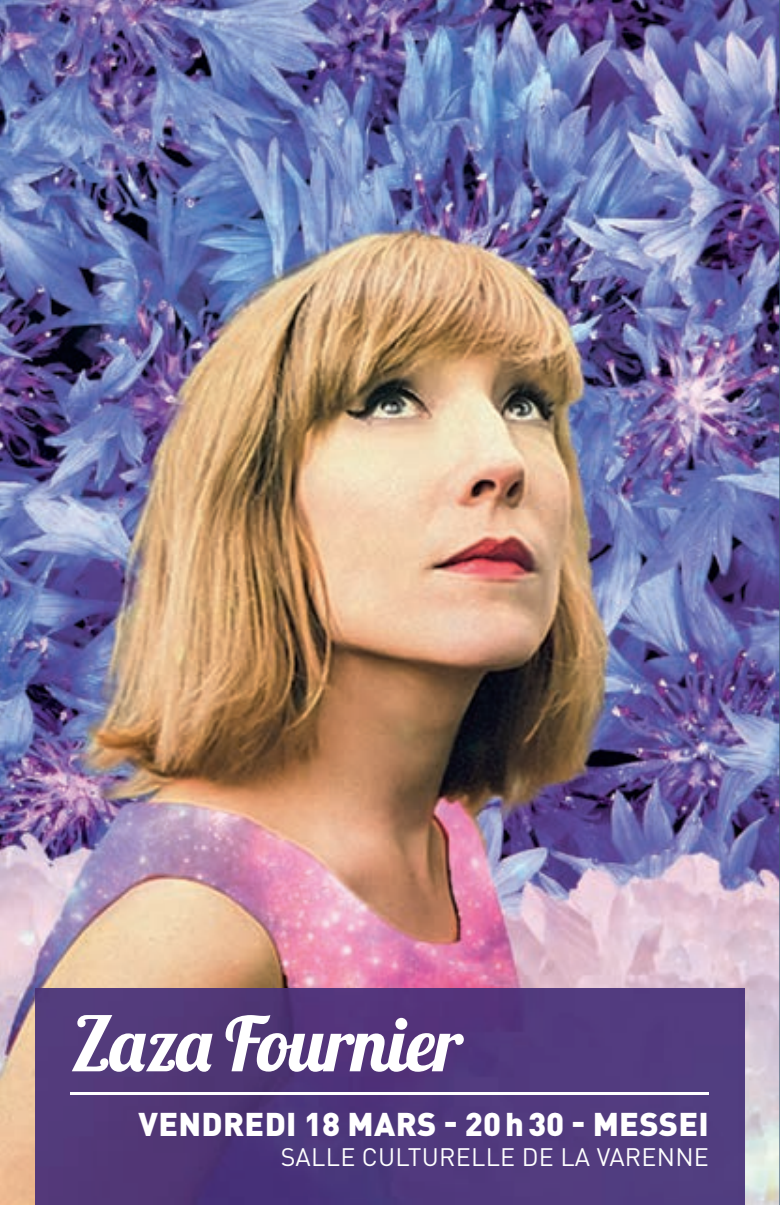
<style>
.page{position:relative;width:780px;height:1205px;background:#fff}
.page>*{position:absolute;margin:0;border:0;box-sizing:border-box;transform-origin:0 0}
.t1{font:75px "Lobster 1.4";letter-spacing:-.01em;color:#fff}
.t2{font:900 32.5px "DIN Pro";letter-spacing:.01em;color:#fff}
.t3{font:25px "DIN Pro";letter-spacing:.01em;color:#fff}
</style>
<div class="page">
<img style="left:0;top:0;width:779px;height:1205px">
<img style="left:35px;top:989px;width:709px;height:216px">
<hr style="left:71px;top:1092px;width:638px;height:2px;background:#fff">
<h1 class="t1" style="left:71px;top:996px;width:393px">Zaza Fournier</h1>
<p class="t2" style="left:138px;top:1096px;width:572px">VEnDREDI 18 MARS - 20 h 30 - MESSEI</p>
<p class="t3" style="left:281px;top:1137px;width:430px">SALLE CULTURELLE DE LA VARENNE</p>
</div>
